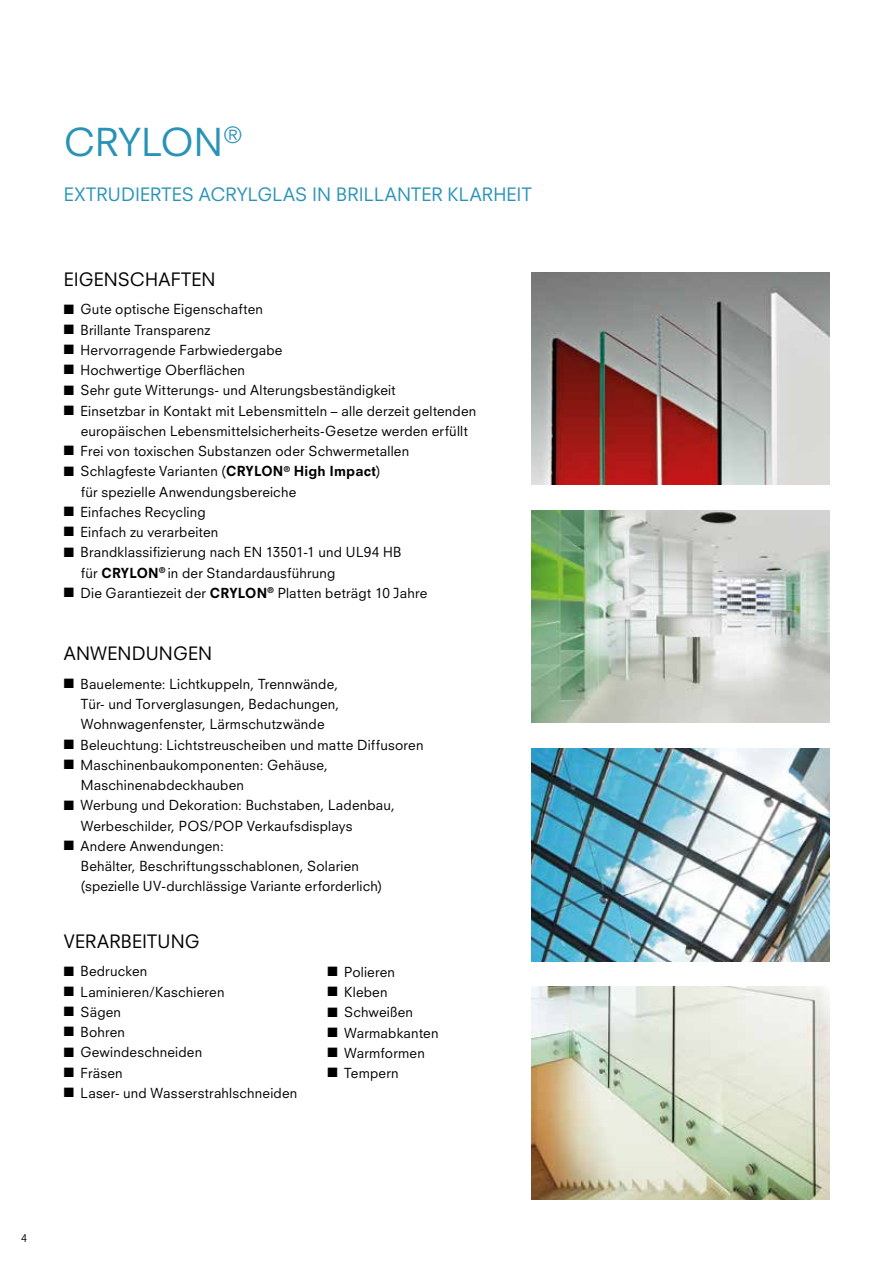
<style>
.page{position:relative;width:893px;height:1263px;background:#fff}
.page>*{position:absolute;margin:0;border:0;box-sizing:border-box;transform-origin:0 0}
.t1{font:37.5px "Neuzeit SLT Std";color:#2993b7}
.t2{font:18px "Neuzeit SLT Std";letter-spacing:.015em;color:#2993b7}
.t3{font:18px "Neuzeit SLT Std";letter-spacing:.01em;color:#000}
.t4{font:13.5px/20.2px "Neuzeit SLT Std";letter-spacing:.015em;color:#000}
.t5{font:10.5px "Neuzeit SLT Std";color:#000}
.s1{font-weight:800}
</style>
<div class="page">
<img style="left:531px;top:748px;width:298px;height:213px">
<img style="left:531px;top:986px;width:298px;height:213px">
<img style="left:531px;top:510px;width:298px;height:213px">
<img style="left:531px;top:272px;width:298px;height:213px">
<h1 class="t1" style="left:64px;top:119px;width:179px">CRYLON<sup>®</sup></h1>
<h2 class="t2" style="left:64px;top:183px;width:469px">EXTRUDIERTES ACRYLGLAS IN BRILLANTER KLARHEIT</h2>
<h2 class="t3" style="left:64px;top:268px;width:153px">EIGENSCHAFTEN</h2>
<p class="t4" style="left:64px;top:299px;width:201px">■ Gute optische Eigenschaften</p>
<p class="t4" style="left:64px;top:319px;width:148px">■ Brillante Transparenz</p>
<p class="t4" style="left:64px;top:340px;width:220px">■ Hervorragende Farbwiedergabe</p>
<p class="t4" style="left:64px;top:360px;width:183px">■ Hochwertige Oberflächen</p>
<p class="t4" style="left:64px;top:380px;width:334px">■ Sehr gute Witterungs- und Alterungsbeständigkeit</p>
<p class="t4" style="left:81px;top:400px;width:397px;text-indent:-17px">■ Einsetzbar in Kontakt mit Lebensmitteln – alle derzeit geltenden europäischen Lebensmittelsicherheits-Gesetze werden erfüllt</p>
<p class="t4" style="left:64px;top:441px;width:347px">■ Frei von toxischen Substanzen oder Schwermetallen</p>
<p class="t4" style="left:81px;top:461px;width:301px;text-indent:-17px">■ Schlagfeste Varianten (<span class="s1">CRYLON</span><sup>®</sup> <span class="s1">High Impact</span>) für spezielle Anwendungsbereiche</p>
<p class="t4" style="left:64px;top:502px;width:143px">■ Einfaches Recycling</p>
<p class="t4" style="left:64px;top:522px;width:156px">■ Einfach zu verarbeiten</p>
<p class="t4" style="left:81px;top:542px;width:322px;text-indent:-17px">■ Brandklassifizierung nach EN 13501-1 und UL94 HB für <span class="s1">CRYLON</span><sup>®</sup> in der Standardausführung</p>
<p class="t4" style="left:64px;top:583px;width:365px">■ Die Garantiezeit der <span class="s1">CRYLON</span><sup>®</sup> Platten beträgt 10 Jahre</p>
<h2 class="t3" style="left:64px;top:642px;width:150px">ANWENDUNGEN</h2>
<p class="t4" style="left:81px;top:674px;width:260px;text-align:justify;text-indent:-17px">■ Bauelemente: Lichtkuppeln, Trennwände, Tür- und Torverglasungen, Bedachungen, Wohnwagenfenster, Lärmschutzwände</p>
<p class="t4" style="left:64px;top:734px;width:361px">■ Beleuchtung: Lichtstreuscheiben und matte Diffusoren</p>
<p class="t4" style="left:81px;top:755px;width:248px;text-indent:-17px">■ Maschinenbaukomponenten: Gehäuse,<br>Maschinenabdeckhauben</p>
<p class="t4" style="left:81px;top:795px;width:316px;text-indent:-17px">■ Werbung und Dekoration: Buchstaben, Ladenbau,<br>Werbeschilder, POS/POP Verkaufsdisplays</p>
<p class="t4" style="left:81px;top:836px;width:303px;text-indent:-17px">■ Andere Anwendungen:<br>Behälter, Beschriftungsschablonen, Solarien (spezielle UV-durchlässige Variante erforderlich)</p>
<h2 class="t3" style="left:64px;top:930px;width:138px">VERARBEITUNG</h2>
<p class="t4" style="left:64px;top:961px;width:85px">■ Bedrucken</p>
<p class="t4" style="left:64px;top:981px;width:162px">■ Laminieren/Kaschieren</p>
<p class="t4" style="left:64px;top:1002px;width:59px">■ Sägen</p>
<p class="t4" style="left:64px;top:1022px;width:63px">■ Bohren</p>
<p class="t4" style="left:64px;top:1042px;width:140px">■ Gewindeschneiden</p>
<p class="t4" style="left:64px;top:1062px;width:60px">■ Fräsen</p>
<p class="t4" style="left:64px;top:1083px;width:235px">■ Laser- und Wasserstrahlschneiden</p>
<p class="t4" style="left:327px;top:961px;width:69px">■ Polieren</p>
<p class="t4" style="left:327px;top:982px;width:62px">■ Kleben</p>
<p class="t4" style="left:327px;top:1002px;width:87px">■ Schweißen</p>
<p class="t4" style="left:327px;top:1022px;width:113px">■ Warmabkanten</p>
<p class="t4" style="left:327px;top:1042px;width:99px">■ Warmformen</p>
<p class="t4" style="left:327px;top:1063px;width:73px">■ Tempern</p>
<p class="t5" style="left:21px;top:1231px;width:7px">4</p>
</div>
